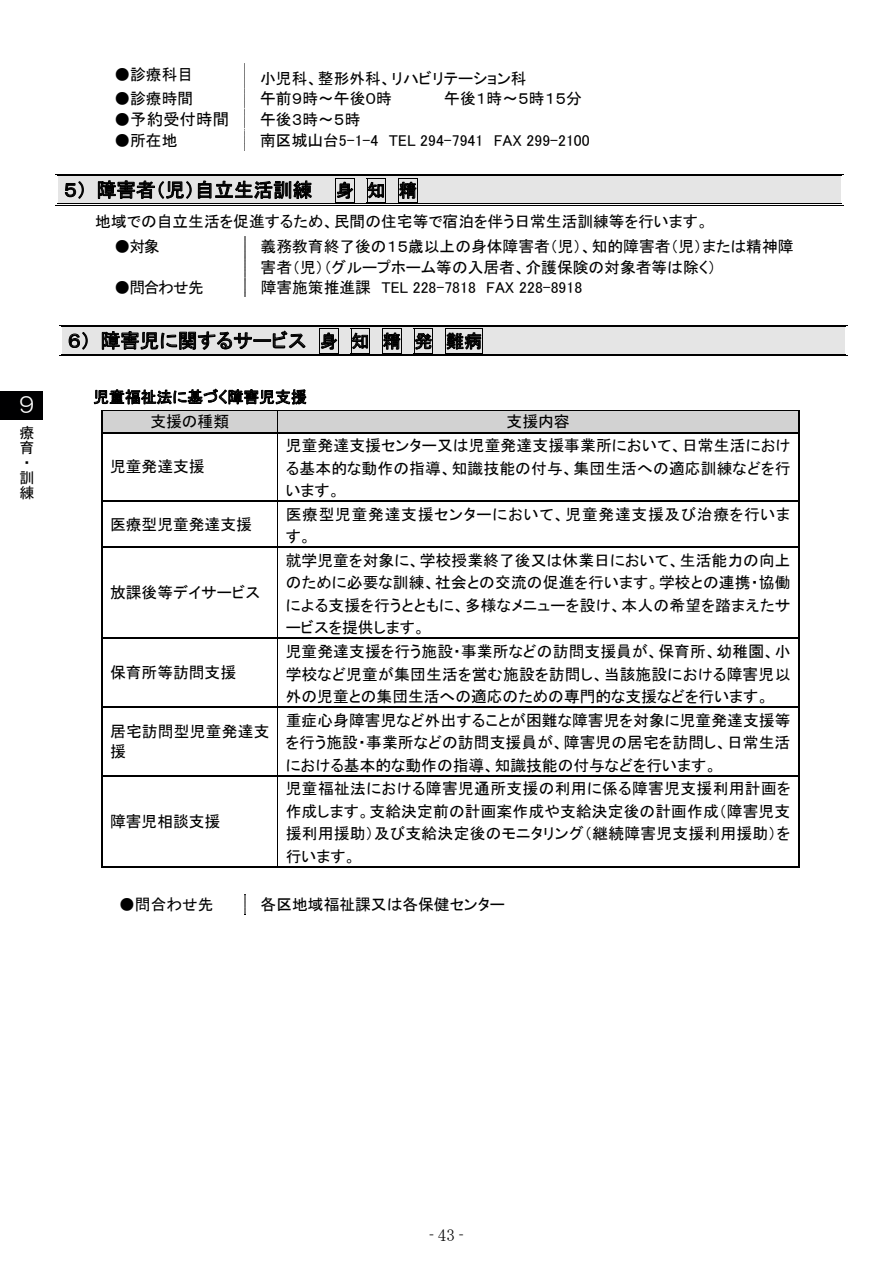
<style>
.page{position:relative;width:893px;height:1263px;background:#fff}
.page>*{position:absolute;margin:0;border:0;box-sizing:border-box;transform-origin:0 0}
.t1{font:21px "HG Maru Gothic MPRO";color:#fff;scale:.9 1}
.t2{font:19.5px "MS P Gothic";letter-spacing:.005em;color:#000}
.t3{font:16.95px "MS Mincho";color:#000;scale:.5 1}
.t4{font:16.5px "MS P Gothic";color:#000}
.t5{font:15.75px/22.5px "MS P Gothic";color:#000;text-align:justify}
.t6{font:15.75px/22.5px "MS P Gothic";letter-spacing:.045em;color:#000}
.t7{font:15.75px "Century";color:#000}
.t8{font:15px/15px "MS Gothic";color:#000}
.s1{font-size:15.75px}
.s2{font-size:18px}
</style>
<div class="page">
<svg style="left:244px;top:64px;width:1px;height:87px"></svg>
<img style="left:245px;top:237px;width:1px;height:40px">
<svg style="left:245px;top:277px;width:1px;height:20px"></svg>
<div style="left:68px;top:327px;width:771px;height:27px;background:#e5e5e5"></div>
<svg style="left:319px;top:329px;width:20px;height:25px"></svg>
<svg style="left:351px;top:329px;width:19px;height:25px"></svg>
<svg style="left:382px;top:329px;width:20px;height:25px"></svg>
<svg style="left:414px;top:329px;width:19px;height:25px"></svg>
<hr style="left:445px;top:329px;width:38px;height:1px;background:#000">
<svg style="left:445px;top:330px;width:1px;height:23px"></svg>
<hr style="left:445px;top:353px;width:38px;height:1px;background:#000">
<svg style="left:482px;top:330px;width:1px;height:23px"></svg>
<hr style="left:61px;top:325px;width:784px;height:1px;background:#000">
<hr style="left:61px;top:326px;width:784px;height:1px;background:#000">
<hr style="left:61px;top:327px;width:784px;height:1px;background:#e5e5e5">
<hr style="left:61px;top:356px;width:784px;height:1px;background:#000">
<hr style="left:61px;top:354px;width:784px;height:1px;background:#000">
<div style="left:103px;top:411px;width:174px;height:21px;background:#d2d2d2"></div>
<div style="left:278px;top:411px;width:520px;height:21px;background:#d2d2d2"></div>
<hr style="left:101px;top:410px;width:176px;height:1px;background:#000">
<hr style="left:277px;top:410px;width:521px;height:1px;background:#000">
<hr style="left:101px;top:411px;width:2px;height:21px;background:#000">
<hr style="left:103px;top:432px;width:174px;height:1px;background:#000">
<svg style="left:277px;top:411px;width:2px;height:23px"></svg>
<hr style="left:277px;top:432px;width:521px;height:1px;background:#000">
<svg style="left:798px;top:410px;width:1px;height:23px"></svg>
<hr style="left:101px;top:433px;width:2px;height:67px;background:#000">
<hr style="left:277px;top:433px;width:1px;height:67px;background:#000">
<hr style="left:798px;top:433px;width:1px;height:67px;background:#000">
<hr style="left:103px;top:500px;width:174px;height:2px;background:#000">
<hr style="left:277px;top:500px;width:521px;height:2px;background:#000">
<hr style="left:101px;top:502px;width:2px;height:45px;background:#000">
<hr style="left:277px;top:502px;width:1px;height:45px;background:#000">
<hr style="left:798px;top:502px;width:1px;height:45px;background:#000">
<hr style="left:103px;top:547px;width:174px;height:1px;background:#000">
<hr style="left:277px;top:547px;width:521px;height:1px;background:#000">
<hr style="left:101px;top:548px;width:2px;height:90px;background:#000">
<hr style="left:277px;top:548px;width:1px;height:90px;background:#000">
<hr style="left:798px;top:548px;width:1px;height:90px;background:#000">
<hr style="left:103px;top:638px;width:174px;height:1px;background:#000">
<hr style="left:277px;top:638px;width:521px;height:1px;background:#000">
<hr style="left:101px;top:639px;width:2px;height:67px;background:#000">
<hr style="left:277px;top:639px;width:1px;height:67px;background:#000">
<hr style="left:798px;top:639px;width:1px;height:67px;background:#000">
<hr style="left:103px;top:706px;width:174px;height:1px;background:#000">
<hr style="left:277px;top:706px;width:521px;height:1px;background:#000">
<hr style="left:101px;top:708px;width:2px;height:67px;background:#000">
<hr style="left:277px;top:708px;width:1px;height:67px;background:#000">
<hr style="left:798px;top:708px;width:1px;height:67px;background:#000">
<hr style="left:103px;top:775px;width:174px;height:1px;background:#000">
<hr style="left:277px;top:775px;width:521px;height:1px;background:#000">
<hr style="left:101px;top:776px;width:2px;height:91px;background:#000">
<hr style="left:101px;top:866px;width:176px;height:1px;background:#000">
<hr style="left:277px;top:776px;width:1px;height:90px;background:#000">
<hr style="left:277px;top:866px;width:521px;height:1px;background:#000">
<hr style="left:798px;top:776px;width:1px;height:91px;background:#000">
<svg style="left:245px;top:894px;width:1px;height:21px"></svg>
<div style="left:64px;top:176px;width:771px;height:27px;background:#e5e5e5"></div>
<svg style="left:335px;top:178px;width:20px;height:25px"></svg>
<svg style="left:367px;top:178px;width:19px;height:25px"></svg>
<svg style="left:398px;top:178px;width:20px;height:25px"></svg>
<hr style="left:57px;top:174px;width:785px;height:1px;background:#000">
<hr style="left:57px;top:176px;width:785px;height:1px;background:#e5e5e5">
<hr style="left:57px;top:205px;width:785px;height:1px;background:#000">
<hr style="left:57px;top:203px;width:785px;height:1px;background:#000">
<div style="left:0;top:391px;width:42px;height:28px;background:#000001"></div>
<h1 class="t1" style="left:20px;top:394px;width:17px">9</h1>
<p class="t8" style="left:19px;top:425px;width:16px">療育・訓練</p>
<p class="t5" style="left:114px;top:63px;width:80px">●診療科目</p>
<p class="t5" style="left:260px;top:67px;width:268px">小児科、整形外科、リハビリテーション科</p>
<p class="t5" style="left:114px;top:87px;width:80px">●診療時間</p>
<p class="t5" style="left:260px;top:87px;width:133px">午前９時～午後０時</p>
<p class="t5" style="left:444px;top:87px;width:139px">午後１時～５時１５分</p>
<p class="t4" style="left:114px;top:111px;width:116px"><span class="s1">●</span>予約受付時間</p>
<p class="t5" style="left:260px;top:108px;width:102px">午後３時～５時</p>
<p class="t5" style="left:114px;top:129px;width:64px">●所在地</p>
<p class="t5" style="left:260px;top:129px;width:331px">南区城山台5-1-4 TEL 294-7941 FAX 299-2100</p>
<p class="t2" style="left:64px;top:180px;width:355px">５） 障害者（児）自立生活訓練 <span class="s2">身 知 精</span></p>
<p class="t5" style="left:95px;top:210px;width:615px">地域での自立生活を促進するため、民間の住宅等で宿泊を伴う日常生活訓練等を行います。</p>
<p class="t5" style="left:114px;top:236px;width:47px">●対象</p>
<p class="t5" style="left:261px;top:237px;width:534px;line-height:20.4px">義務教育終了後の１５歳以上の身体障害者（児）、知的障害者（児）または精神障害者（児）（グループホーム等の入居者、介護保険の対象者等は除く）</p>
<p class="t5" style="left:114px;top:276px;width:91px">●問合わせ先</p>
<p class="t5" style="left:261px;top:276px;width:323px">障害施策推進課 TEL 228-7818 FAX 228-8918</p>
<p class="t2" style="left:68px;top:331px;width:416px">６） 障害児に関するサービス <span class="s2">身 知 精 発 難病</span></p>
<p class="t5" style="left:150px;top:384px;width:158px;line-height:24.9px;text-indent:-57px">児童福祉法に基づく障害児支援支援の種類</p>
<p class="t5" style="left:507px;top:410px;width:64px">支援内容</p>
<p class="t5" style="left:110px;top:455px;width:96px">児童発達支援</p>
<p class="t5" style="left:286px;top:434px;width:506px">児童発達支援センター又は児童発達支援事業所において、日常生活における基本的な動作の指導、知識技能の付与、集団生活への適応訓練などを行います。</p>
<p class="t5" style="left:110px;top:513px;width:143px">医療型児童発達支援</p>
<p class="t6" style="left:286px;top:503px;width:506px">医療型児童発達支援センターにおいて、児童発達支援及び治療を行います。</p>
<p class="t5" style="left:110px;top:581px;width:151px">放課後等デイサービス</p>
<p class="t5" style="left:110px;top:661px;width:128px">保育所等訪問支援</p>
<p class="t5" style="left:286px;top:549px;width:506px">就学児童を対象に、学校授業終了後又は休業日において、生活能力の向上のために必要な訓練、社会との交流の促進を行います。学校との連携・協働による支援を行うとともに、多様なメニューを設け、本人の希望を踏まえたサービスを提供します。</p>
<p class="t5" style="left:286px;top:640px;width:506px">児童発達支援を行う施設・事業所などの訪問支援員が、保育所、幼稚園、小学校など児童が集団生活を営む施設を訪問し、当該施設における障害児以外の児童との集団生活への適応のための専門的な支援などを行います。</p>
<p class="t5" style="left:110px;top:721px;width:161px;line-height:20.4px">居宅訪問型児童発達支援</p>
<p class="t5" style="left:286px;top:709px;width:506px">重症心身障害児など外出することが困難な障害児を対象に児童発達支援等を行う施設・事業所などの訪問支援員が、障害児の居宅を訪問し、日常生活における基本的な動作の指導、知識技能の付与などを行います。</p>
<p class="t5" style="left:110px;top:810px;width:112px">障害児相談支援</p>
<p class="t5" style="left:286px;top:777px;width:506px">児童福祉法における障害児通所支援の利用に係る障害児支援利用計画を作成します。支給決定前の計画案作成や支給決定後の計画作成（障害児支援利用援助）及び支給決定後のモニタリング（継続障害児支援利用援助）を行います。</p>
<p class="t5" style="left:119px;top:893px;width:96px">●問合わせ先</p>
<p class="t5" style="left:261px;top:893px;width:246px">各区地域福祉課又は各保健センター</p>
<p class="t7" style="left:432px;top:1222px;width:38px">- 43 -</p>
<p class="t3" style="left:429px;top:1227px;width:70px">- 43 -</p>
</div>
